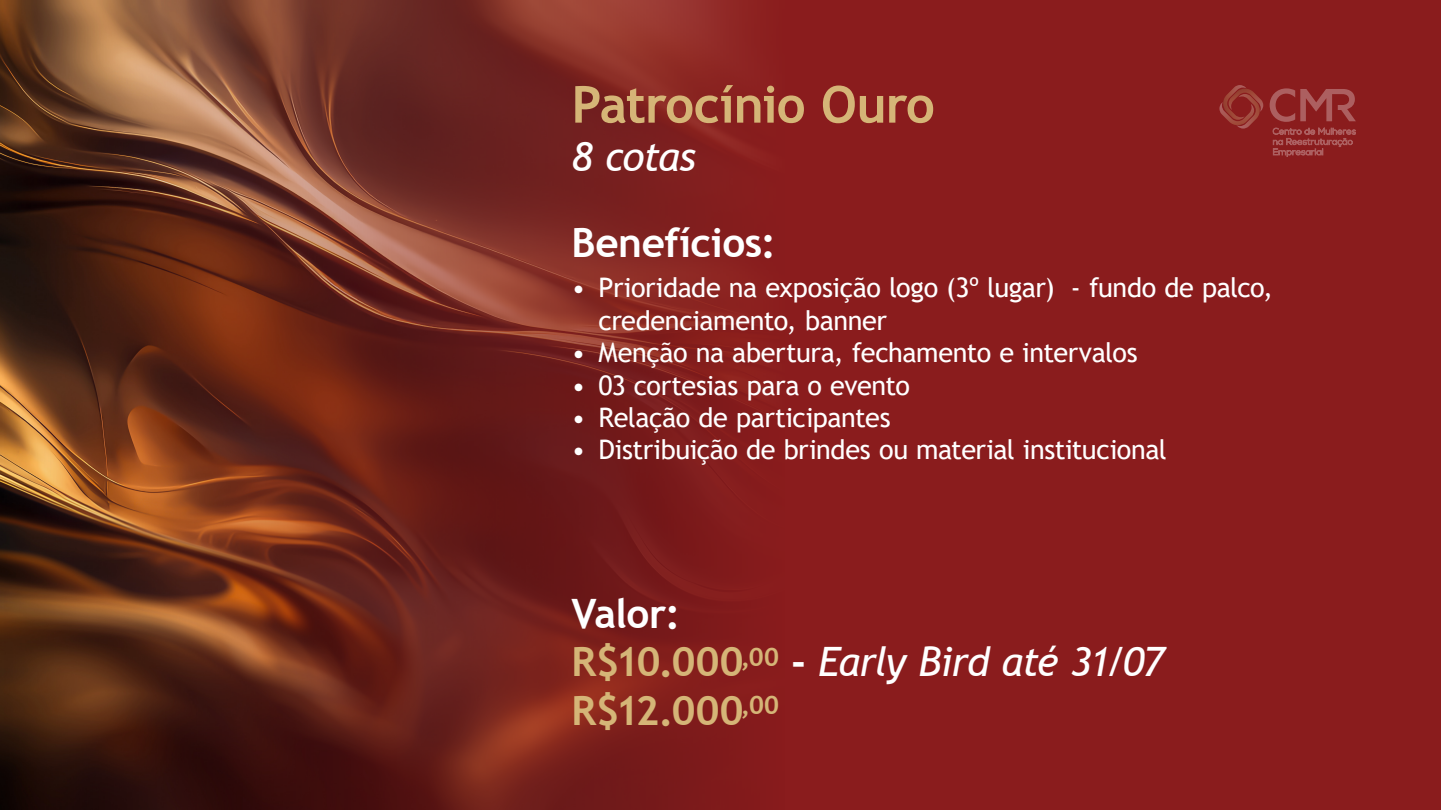
<style>
.page{position:relative;width:1441px;height:810px;background:#fff}
.page>*{position:absolute;margin:0;border:0;box-sizing:border-box;transform-origin:0 0}
.t1{font:700 51px "Trebuchet MS";letter-spacing:-.015em;color:#d5b577}
.t2{font:italic 40.5px "Trebuchet MS";letter-spacing:-.035em;color:#fff}
.t3{font:700 40.5px "Trebuchet MS";letter-spacing:-.01em;color:#fff}
.t4{font:700 40.5px "Trebuchet MS";color:#d5b577}
.t5{font:27px/32.4px "Trebuchet MS";letter-spacing:-.02em;color:#fff}
.s1{font-weight:700;font-style:normal;color:#d5b577}
.s2{font-weight:700;font-style:normal}
</style>
<div class="page">
<div style="left:0;top:0;width:1440px;height:810px;background:#8a1c1d"></div>
<img style="left:0;top:0;width:750px;height:810px">
<svg style="left:1272px;top:128px;width:83px;height:29px"></svg>
<svg style="left:1219px;top:85px;width:43px;height:44px"></svg>
<svg style="left:1269px;top:88px;width:86px;height:34px"></svg>
<p class="t1" style="left:571px;top:73px;width:364px">Patrocínio Ouro</p>
<p class="t2" style="left:571px;top:132px;width:126px">8 cotas</p>
<p class="t3" style="left:571px;top:217px;width:206px">Benefícios:</p>
<p class="t5" style="left:598px;top:271px;width:676px;text-indent:-27px">• Prioridade na exposição logo (3º lugar) - fundo de palco, credenciamento, banner</p>
<p class="t5" style="left:571px;top:336px;width:567px">• Menção na abertura, fechamento e intervalos</p>
<p class="t5" style="left:571px;top:369px;width:340px">• 03 cortesias para o evento</p>
<p class="t5" style="left:571px;top:401px;width:321px">• Relação de participantes</p>
<p class="t5" style="left:571px;top:433px;width:596px">• Distribuição de brindes ou material institucional</p>
<p class="t3" style="left:571px;top:588px;width:110px">Valor:</p>
<p class="t2" style="left:571px;top:637px;width:594px"><span class="s1">R$10.000</span><sup>,00</sup> <span class="s2">-</span> Early Bird até 31/07</p>
<p class="t4" style="left:571px;top:685px;width:209px">R$12.000<sup>,00</sup></p>
</div>
